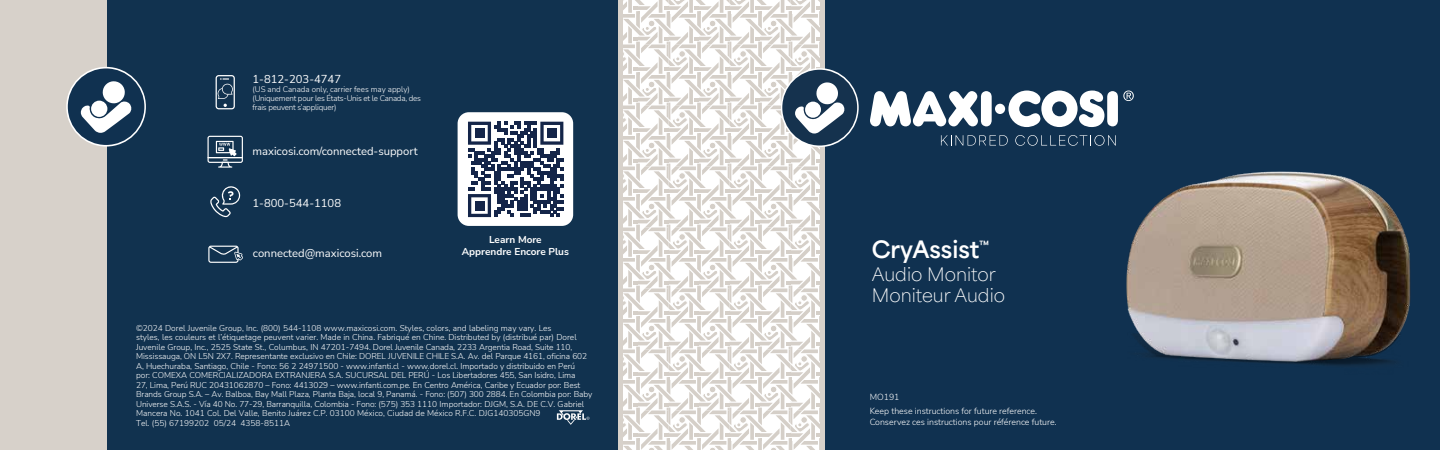
<style>
.page{position:relative;width:1440px;height:450px;background:#fff}
.page>*{position:absolute;margin:0;border:0;box-sizing:border-box;transform-origin:0 0}
.t1{font:700 22.5px "Area Normal";color:#fff}
.t2{font:100 17.5px/21px "Area Normal";color:#fff}
.t3{font:11.25px "Nunito Sans";color:#fff}
.t4{font:700 10px/12px "Nunito Sans";color:#fff;text-align:center}
.t5{font:300 8.75px/10.5px "Nunito Sans";color:#fff}
.t6{font:300 8.38px/9.5px "Nunito Sans";letter-spacing:-.005em;color:#fff}
.t7{font:300 8px/8.9px "Nunito Sans";letter-spacing:-.025em;color:#fff}
</style>
<div class="page">
<svg style="left:622px;top:0;width:200px;height:450px"></svg>
<div style="left:0;top:0;width:108px;height:450px;background:#d7d1ca"></div>
<div style="left:107px;top:0;width:513px;height:450px;background:#11324f"></div>
<div style="left:822px;top:0;width:618px;height:450px;background:#103150"></div>
<hr style="left:821px;top:0;width:4px;height:449px;background:#d7d1ca">
<hr style="left:618px;top:0;width:4px;height:450px;background:#d7d1ca">
<div style="left:458px;top:112px;width:115px;height:114px;background:#fff;border-radius:11px"></div>
<svg style="left:468px;top:121px;width:96px;height:97px"></svg>
<div style="left:475px;top:201px;width:9px;height:10px;background:#142549"></div>
<svg style="left:870px;top:91px;width:122px;height:35px"></svg>
<svg style="left:1008px;top:91px;width:126px;height:36px"></svg>
<div style="left:995px;top:104px;width:10px;height:10px;background:#fff;border-radius:50%"></div>
<svg style="left:782px;top:70px;width:75px;height:76px"></svg>
<svg style="left:941px;top:135px;width:67px;height:11px"></svg>
<svg style="left:1015px;top:135px;width:101px;height:11px"></svg>
<svg style="left:68px;top:68px;width:76px;height:77px"></svg>
<svg style="left:557px;top:410px;width:32px;height:15px"></svg>
<svg style="left:210px;top:186px;width:30px;height:31px"></svg>
<svg style="left:208px;top:136px;width:35px;height:32px"></svg>
<div style="left:216px;top:75px;width:19px;height:34px;border:1px solid #fff;border-radius:3px"></div>
<svg style="left:217px;top:78px;width:16px;height:29px"></svg>
<div style="left:208px;top:246px;width:31px;height:17px;border:1px solid #fff;border-radius:2px"></div>
<svg style="left:208px;top:245px;width:35px;height:15px"></svg>
<img style="left:1126px;top:171px;width:285px;height:195px">
<h3 class="t3" style="left:253px;top:72px;width:90px">1-812-203-4747</h3>
<p class="t7" style="left:253px;top:85px;width:170px">(US and Canada only, carrier fees may apply) (Uniquement pour les États-Unis et le Canada, des frais peuvent s’appliquer)</p>
<h3 class="t3" style="left:253px;top:144px;width:167px">maxicosi.com/connected-support</h3>
<h3 class="t3" style="left:253px;top:196px;width:90px">1-800-544-1108</h3>
<p class="t4" style="left:462px;top:233px;width:109px">Learn More<br>Apprendre Encore Plus</p>
<h3 class="t3" style="left:253px;top:245px;width:131px">connected@maxicosi.com</h3>
<h1 class="t1" style="left:872px;top:229px;width:119px">CryAssist<sup>™</sup></h1>
<h2 class="t2" style="left:872px;top:261px;width:135px">Audio Monitor<br>Moniteur Audio</h2>
<p class="t6" style="left:136px;top:323px;width:458px">©2024 Dorel Juvenile Group, Inc. (800) 544-1108 www.maxicosi.com. Styles, colors, and labeling may vary. Les<br>styles, les couleurs et l’étiquetage peuvent varier. Made in China. Fabriqué en Chine. Distributed by (distribué par) Dorel Juvenile Group, Inc., 2525 State St., Columbus, IN 47201-7494. Dorel Juvenile Canada, 2233 Argentia Road, Suite 110, Mississauga, ON L5N 2X7. Representante exclusivo en Chile: DOREL JUVENILE CHILE S.A. Av. del Parque 4161, oficina 602<br>A, Huechuraba, Santiago, Chile - Fono: 56 2 24971500 - www.infanti.cl - www.dorel.cl. Importado y distribuido en Perú<br>por: COMEXA COMERCIALIZADORA EXTRANJERA S.A. SUCURSAL DEL PERÚ - Los Libertadores 455, San Isidro, Lima<br>27, Lima, Perú RUC 20431062870 – Fono: 4413029 – www.infanti.com.pe. En Centro América, Caribe y Ecuador por: Best Brands Group S.A. – Av. Balboa, Bay Mall Plaza, Planta Baja, local 9, Panamá. - Fono: (507) 300 2884. En Colombia por: Baby Universe S.A.S. - Vía 40 No. 77-29, Barranquilla, Colombia - Fono: (575) 353 1110 Importador: DJGM, S.A. DE C.V. Gabriel Mancera No. 1041 Col. Del Valle, Benito Juárez C.P. 03100 México, Ciudad de México R.F.C. DJG140305GN9<br>Tel. (55) 67199202 05/24 4358-8511A</p>
<p class="t5" style="left:870px;top:392px;width:31px">MO191</p>
<p class="t5" style="left:870px;top:405px;width:188px">Keep these instructions for future reference.<br>Conservez ces instructions pour référence future.</p>
</div>
